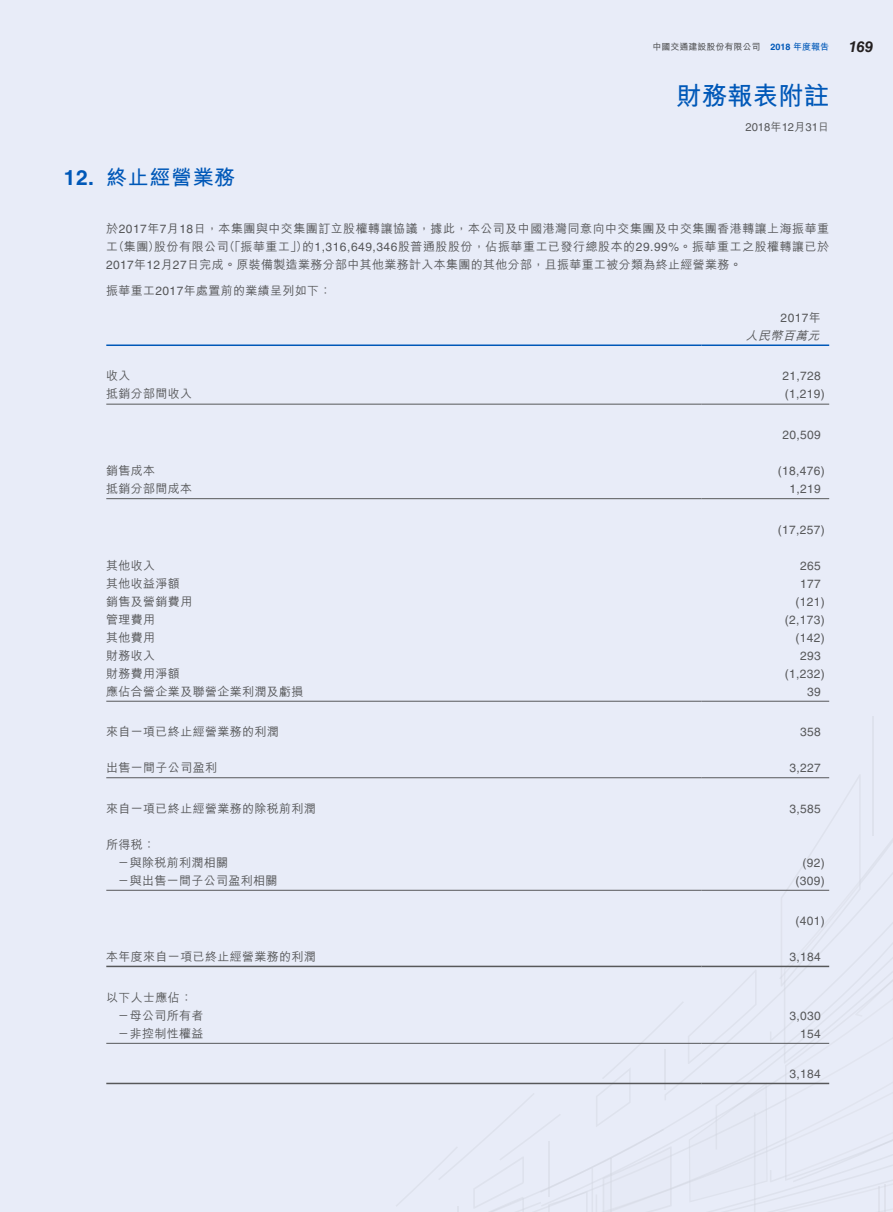
<style>
.page{position:relative;width:893px;height:1212px;background:#e8ecf8}
.page>*{position:absolute;margin:0;border:0;box-sizing:border-box;transform-origin:0 0}
.t1{font:700 25.5px "M Hei HK";color:#0058b8}
.t2{font:700 21px "M Hei HK";letter-spacing:.03em;color:#0058b8}
.t3{font:italic 700 15px "Helvetica LT Std";color:#231f20}
.t4{font:500 12px/18px "M Hei HK";letter-spacing:.03em;color:#57585a}
.t5{font:12px "Helvetica LT Std";letter-spacing:.03em;color:#57585a}
.t6{font:italic 500 12px "M Hei HK";color:#57585a}
.t7{font:11.25px "Helvetica LT Std";color:#57585a}
.t8{font:700 9px "M Hei HK";color:#57585a}
.s1{font-family:"Helvetica LT Std";color:#0058b8}
.s2{color:#0058b8}
.s3{font-family:"M Hei HK";font-weight:500}
.s4{font-family:"Helvetica LT Std"}
.s5{font-family:"Helvetica LT Std";font-weight:400}
</style>
<div class="page">
<svg style="left:373px;top:716px;width:520px;height:496px"></svg>
<hr style="left:106px;top:344px;width:596px;height:2px;background:#0058b8">
<hr style="left:702px;top:344px;width:127px;height:2px;background:#0058b8">
<hr style="left:106px;top:404px;width:596px;height:1px;background:#57585a">
<hr style="left:702px;top:404px;width:127px;height:1px;background:#57585a">
<hr style="left:106px;top:498px;width:596px;height:1px;background:#57585a">
<hr style="left:702px;top:498px;width:127px;height:1px;background:#57585a">
<hr style="left:106px;top:701px;width:596px;height:1px;background:#57585a">
<hr style="left:702px;top:701px;width:127px;height:1px;background:#57585a">
<hr style="left:106px;top:777px;width:596px;height:1px;background:#57585a">
<hr style="left:702px;top:777px;width:127px;height:1px;background:#57585a">
<hr style="left:106px;top:890px;width:596px;height:1px;background:#57585a">
<hr style="left:702px;top:890px;width:127px;height:1px;background:#57585a">
<hr style="left:106px;top:966px;width:596px;height:1px;background:#57585a">
<hr style="left:702px;top:966px;width:127px;height:1px;background:#57585a">
<hr style="left:106px;top:1043px;width:596px;height:1px;background:#57585a">
<hr style="left:702px;top:1043px;width:127px;height:1px;background:#57585a">
<hr style="left:106px;top:1083px;width:596px;height:1px;background:#57585a">
<hr style="left:702px;top:1083px;width:127px;height:1px;background:#57585a">
<p class="t8" style="left:652px;top:40px;width:178px">中國交通建設股份有限公司 <span class="s1">2018</span> <span class="s2">年度報告</span></p>
<p class="t3" style="left:849px;top:37px;width:26px">169</p>
<h1 class="t1" style="left:676px;top:77px;width:154px">財務報表附註</h1>
<p class="t7" style="left:745px;top:121px;width:85px">2018<span class="s3">年</span>12<span class="s3">月</span>31<span class="s3">日</span></p>
<h2 class="t2" style="left:64px;top:162px;width:173px"><span class="s4">12.</span> 終止經營業務</h2>
<p class="t4" style="left:106px;top:218px;width:724px;text-align:justify">於<span class="s5">2017</span>年<span class="s5">7</span>月<span class="s5">18</span>日，本集團與中交集團訂立股權轉讓協議，據此，本公司及中國港灣同意向中交集團及中交集團香港轉讓上海振華重工（集團）股份有限公司（「振華重工」）的<span class="s5">1,316,649,346</span>股普通股股份，佔振華重工已發行總股本的<span class="s5">29.99%</span>。振華重工之股權轉讓已於<span class="s5">2017</span>年<span class="s5">12</span>月<span class="s5">27</span>日完成。原裝備製造業務分部中其他業務計入本集團的其他分部，且振華重工被分類為終止經營業務。</p>
<p class="t4" style="left:106px;top:281px;width:227px">振華重工<span class="s5">2017</span>年處置前的業績呈列如下：</p>
<p class="t5" style="left:781px;top:311px;width:42px">2017<span class="s3">年</span></p>
<p class="t6" style="left:746px;top:327px;width:79px">人民幣百萬元</p>
<p class="t4" style="left:106px;top:366px;width:26px">收入</p>
<p class="t5" style="left:782px;top:369px;width:40px">21,728</p>
<p class="t4" style="left:106px;top:384px;width:88px">抵銷分部間收入</p>
<p class="t5" style="left:785px;top:387px;width:42px">(1,219)</p>
<p class="t5" style="left:782px;top:428px;width:40px">20,509</p>
<p class="t4" style="left:106px;top:460px;width:51px">銷售成本</p>
<p class="t5" style="left:778px;top:464px;width:49px">(18,476)</p>
<p class="t4" style="left:106px;top:478px;width:88px">抵銷分部間成本</p>
<p class="t5" style="left:789px;top:482px;width:33px">1,219</p>
<p class="t5" style="left:778px;top:522px;width:49px">(17,257)</p>
<p class="t4" style="left:106px;top:555px;width:51px">其他收入</p>
<p class="t5" style="left:800px;top:558px;width:22px">265</p>
<p class="t4" style="left:106px;top:573px;width:75px">其他收益淨額</p>
<p class="t5" style="left:800px;top:576px;width:22px">177</p>
<p class="t4" style="left:106px;top:591px;width:88px">銷售及營銷費用</p>
<p class="t5" style="left:795px;top:594px;width:31px">(121)</p>
<p class="t4" style="left:106px;top:609px;width:51px">管理費用</p>
<p class="t5" style="left:785px;top:612px;width:42px">(2,173)</p>
<p class="t4" style="left:106px;top:627px;width:51px">其他費用</p>
<p class="t5" style="left:795px;top:630px;width:31px">(142)</p>
<p class="t4" style="left:106px;top:645px;width:51px">財務收入</p>
<p class="t5" style="left:800px;top:648px;width:22px">293</p>
<p class="t4" style="left:106px;top:663px;width:75px">財務費用淨額</p>
<p class="t5" style="left:785px;top:666px;width:42px">(1,232)</p>
<p class="t4" style="left:106px;top:681px;width:199px">應佔合營企業及聯營企業利潤及虧損</p>
<p class="t5" style="left:807px;top:684px;width:15px">39</p>
<p class="t4" style="left:106px;top:722px;width:174px">來自一項已終止經營業務的利潤</p>
<p class="t5" style="left:800px;top:725px;width:22px">358</p>
<p class="t4" style="left:106px;top:758px;width:112px">出售一間子公司盈利</p>
<p class="t5" style="left:789px;top:761px;width:33px">3,227</p>
<p class="t4" style="left:106px;top:798px;width:211px">來自一項已終止經營業務的除稅前利潤</p>
<p class="t5" style="left:789px;top:801px;width:33px">3,585</p>
<p class="t4" style="left:117px;top:834px;width:112px;text-indent:-11px">所得稅：<br>－與除稅前利潤相關</p>
<p class="t5" style="left:802px;top:855px;width:24px">(92)</p>
<p class="t4" style="left:117px;top:870px;width:162px">－與出售一間子公司盈利相關</p>
<p class="t5" style="left:795px;top:873px;width:31px">(309)</p>
<p class="t5" style="left:795px;top:914px;width:31px">(401)</p>
<p class="t4" style="left:106px;top:947px;width:211px">本年度來自一項已終止經營業務的利潤</p>
<p class="t5" style="left:789px;top:950px;width:33px">3,184</p>
<p class="t4" style="left:117px;top:987px;width:88px;text-indent:-11px">以下人士應佔：－母公司所有者</p>
<p class="t5" style="left:789px;top:1008px;width:33px">3,030</p>
<p class="t4" style="left:117px;top:1023px;width:88px">－非控制性權益</p>
<p class="t5" style="left:800px;top:1026px;width:22px">154</p>
<p class="t5" style="left:789px;top:1067px;width:33px">3,184</p>
</div>
